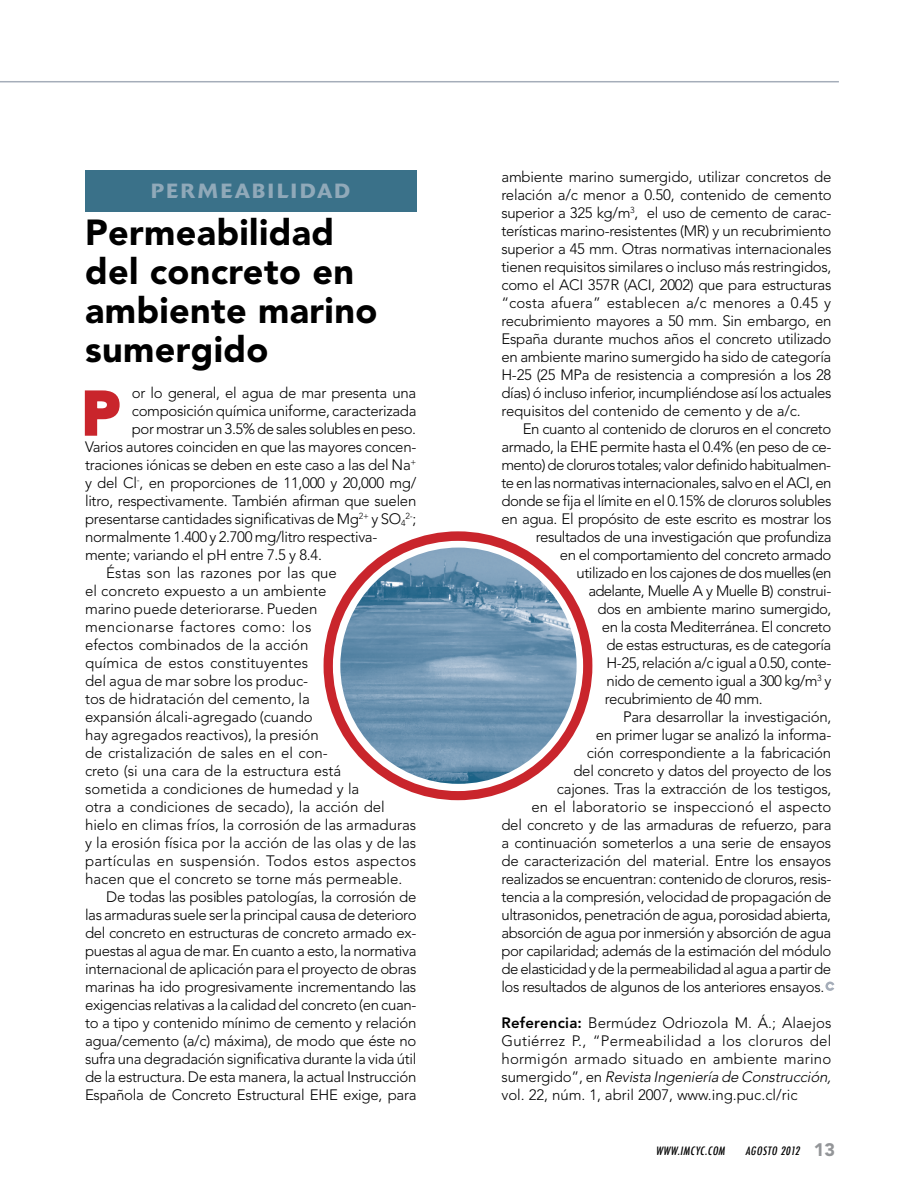
<style>
.page{position:relative;width:918px;height:1188px;background:#fff}
.page>*{position:absolute;margin:0;border:0;box-sizing:border-box;transform-origin:0 0}
.t1{font:900 59.7px "Avenir";color:#c9252c}
.t2{font:900 36px/39px "Avenir";letter-spacing:.01em;color:#000}
.t3{font:500 20.4px "Delta";letter-spacing:.12em;color:#90a9b9}
.t4{font:300 15px/18px "Avenir";letter-spacing:-.02em;color:#000;text-align:justify}
.t5{font:300 15px "Avenir";color:#000}
.t6{font:300 15px/18px "Avenir";letter-spacing:.015em;color:#000}
.t7{font:300 15px "Avenir";letter-spacing:.005em;color:#000}
.t8{font:300 15px "Avenir";letter-spacing:-.04em;color:#000}
.t9{font:300 15px "Avenir";letter-spacing:-.05em;color:#000}
.t10{font:300 15px "Avenir";letter-spacing:.01em;color:#000}
.t11{font:300 15px "Avenir";letter-spacing:.025em;color:#000}
.t12{font:italic 500 condensed 11.25px "Futura";color:#000}
.t13{font:300 8.7px "Avenir";color:#000}
.s1{font-size:15px}
.s2{font-weight:800}
.s3{font-style:italic}
.s4{font-family:"Avenir";font-weight:900;font-style:normal;font-stretch:normal;font-size:18px;color:#939598}
</style>
<div class="page">
<hr style="left:0;top:81px;width:839px;height:1px;background:#a5adb9">
<svg style="left:825px;top:982px;width:9px;height:9px"></svg>
<svg style="left:84px;top:390px;width:36px;height:46px"></svg>
<div style="left:85px;top:170px;width:331px;height:41px;background:#3a7189"></div>
<div style="left:324px;top:532px;width:267px;height:267px;background:#c9252c;border-radius:50%"></div>
<div style="left:333px;top:541px;width:250px;height:250px;background:#fff;border-radius:50%"></div>
<img style="left:340px;top:548px;width:237px;height:236px;border-radius:118px">
<h3 class="t3" style="left:151px;top:178px;width:200px">PERMEABILIDAD</h3>
<h2 class="t2" style="left:85px;top:213px;width:294px">Permeabilidad del concreto en ambiente marino sumergido</h2>
<p class="t4" style="left:132px;top:384px;width:286px">or lo general, el agua de mar presenta una</p>
<p class="t4" style="left:132px;top:402px;width:286px">composición química uniforme, caracterizada</p>
<p class="t4" style="left:132px;top:420px;width:286px">por mostrar un 3.5% de sales solubles en peso.</p>
<p class="t4" style="left:85px;top:438px;width:333px">Varios autores coinciden en que las mayores concen-</p>
<p class="t4" style="left:85px;top:456px;width:333px">traciones iónicas se deben en este caso a las del Na<sup>+</sup></p>
<p class="t4" style="left:85px;top:474px;width:333px">y del Cl<sup>-</sup>, en proporciones de 11,000 y 20,000 mg/</p>
<p class="t4" style="left:85px;top:492px;width:333px">litro, respectivamente. También afirman que suelen</p>
<p class="t4" style="left:85px;top:510px;width:322px">presentarse cantidades significativas de Mg<sup>2+</sup> y SO<sub>4</sub></p>
<p class="t13" style="left:405px;top:511px;width:13px">2-<span class="s1">;</span></p>
<p class="t4" style="left:85px;top:528px;width:294px">normalmente 1.400 y 2.700 mg/litro respectiva-</p>
<p class="t4" style="left:85px;top:546px;width:238px">mente; variando el pH entre 7.5 y 8.4.</p>
<p class="t7" style="left:106px;top:564px;width:232px">Éstas son las razones por las que</p>
<p class="t5" style="left:85px;top:582px;width:243px">el concreto expuesto a un ambiente</p>
<p class="t4" style="left:85px;top:600px;width:234px">marino puede deteriorarse. Pueden</p>
<p class="t11" style="left:85px;top:618px;width:228px">mencionarse factores como: los</p>
<p class="t5" style="left:85px;top:636px;width:225px">efectos combinados de la acción</p>
<p class="t10" style="left:85px;top:654px;width:225px">química de estos constituyentes</p>
<p class="t5" style="left:85px;top:672px;width:225px">del agua de mar sobre los produc-</p>
<p class="t5" style="left:85px;top:690px;width:226px">tos de hidratación del cemento, la</p>
<p class="t4" style="left:85px;top:708px;width:229px">expansión álcali-agregado (cuando</p>
<p class="t5" style="left:85px;top:726px;width:235px">hay agregados reactivos), la presión</p>
<p class="t5" style="left:85px;top:744px;width:244px">de cristalización de sales en el con-</p>
<p class="t5" style="left:85px;top:762px;width:258px">creto (si una cara de la estructura está</p>
<p class="t5" style="left:85px;top:780px;width:276px">sometida a condiciones de humedad y la</p>
<p class="t5" style="left:85px;top:798px;width:301px">otra a condiciones de secado), la acción del</p>
<p class="t5" style="left:85px;top:816px;width:333px">hielo en climas fríos, la corrosión de las armaduras</p>
<p class="t5" style="left:85px;top:834px;width:333px">y la erosión física por la acción de las olas y de las</p>
<p class="t6" style="left:85px;top:852px;width:333px">partículas en suspensión. Todos estos aspectos</p>
<p class="t5" style="left:85px;top:870px;width:319px">hacen que el concreto se torne más permeable.</p>
<p class="t4" style="left:106px;top:888px;width:312px">De todas las posibles patologías, la corrosión de</p>
<p class="t4" style="left:85px;top:906px;width:333px">las armaduras suele ser la principal causa de deterioro</p>
<p class="t4" style="left:85px;top:924px;width:333px">del concreto en estructuras de concreto armado ex-</p>
<p class="t4" style="left:85px;top:942px;width:333px">puestas al agua de mar. En cuanto a esto, la normativa</p>
<p class="t4" style="left:85px;top:960px;width:333px">internacional de aplicación para el proyecto de obras</p>
<p class="t4" style="left:85px;top:978px;width:333px">marinas ha ido progresivamente incrementando las</p>
<p class="t4" style="left:85px;top:996px;width:333px">exigencias relativas a la calidad del concreto (en cuan-</p>
<p class="t4" style="left:85px;top:1014px;width:333px">to a tipo y contenido mínimo de cemento y relación</p>
<p class="t4" style="left:85px;top:1032px;width:333px">agua/cemento (a/c) máxima), de modo que éste no</p>
<p class="t4" style="left:85px;top:1050px;width:333px">sufra una degradación significativa durante la vida útil</p>
<p class="t4" style="left:85px;top:1068px;width:333px">de la estructura. De esta manera, la actual Instrucción</p>
<p class="t4" style="left:85px;top:1086px;width:333px">Española de Concreto Estructural EHE exige, para</p>
<h1 class="t1" style="left:82px;top:377px;width:39px">P</h1>
<p class="t4" style="left:501px;top:167px;width:332px">ambiente marino sumergido, utilizar concretos de relación a/c menor a 0.50, contenido de cemento superior a 325 kg/m<sup>3</sup>, el uso de cemento de carac&shy;terísticas marino-resistentes (MR) y un recubrimiento superior a 45 mm. Otras normativas internacionales tienen requisitos similares o incluso más restringidos, como el ACI 357R (ACI, 2002) que para estructuras “costa afuera” establecen a/c menores a 0.45 y recubrimiento mayores a 50 mm. Sin embargo, en España durante muchos años el concreto utilizado en ambiente marino sumergido ha sido de categoría H-25 (25 MPa de resistencia a compresión a los 28 días) ó incluso inferior, incumpliéndose así los actuales requisitos del contenido de cemento y de a/c.</p>
<p class="t4" style="left:523px;top:419px;width:310px">En cuanto al contenido de cloruros en el concreto</p>
<p class="t4" style="left:501px;top:437px;width:331px">armado, la EHE permite hasta el 0.4% (en peso de ce-</p>
<p class="t8" style="left:501px;top:456px;width:331px">mento) de cloruros totales; valor definido habitualmen-</p>
<p class="t4" style="left:501px;top:473px;width:332px">te en las normativas internacionales, salvo en el ACI, en</p>
<p class="t4" style="left:501px;top:491px;width:332px">donde se fija el límite en el 0.15% de cloruros solubles</p>
<p class="t4" style="left:501px;top:509px;width:331px">en agua. El propósito de este escrito es mostrar los</p>
<p class="t4" style="left:536px;top:527px;width:297px">resultados de una investigación que profundiza</p>
<p class="t4" style="left:560px;top:545px;width:273px">en el comportamiento del concreto armado</p>
<p class="t4" style="left:576px;top:563px;width:257px">utilizado en los cajones de dos muelles (en</p>
<p class="t9" style="left:588px;top:582px;width:244px">adelante, Muelle A y Muelle B) construi-</p>
<p class="t4" style="left:597px;top:599px;width:236px">dos en ambiente marino sumergido,</p>
<p class="t4" style="left:602px;top:617px;width:231px">en la costa Mediterránea. El concreto</p>
<p class="t4" style="left:606px;top:635px;width:226px">de estas estructuras, es de categoría</p>
<p class="t4" style="left:606px;top:653px;width:226px">H-25, relación a/c igual a 0.50, conte-</p>
<p class="t4" style="left:606px;top:671px;width:226px">nido de cemento igual a 300 kg/m<sup>3</sup> y</p>
<p class="t4" style="left:605px;top:689px;width:159px">recubrimiento de 40 mm.</p>
<p class="t4" style="left:623px;top:707px;width:210px">Para desarrollar la investigación,</p>
<p class="t4" style="left:596px;top:725px;width:237px">en primer lugar se analizó la informa-</p>
<p class="t4" style="left:587px;top:743px;width:246px">ción correspondiente a la fabricación</p>
<p class="t4" style="left:573px;top:761px;width:259px">del concreto y datos del proyecto de los</p>
<p class="t4" style="left:557px;top:779px;width:276px">cajones. Tras la extracción de los testigos,</p>
<p class="t7" style="left:531px;top:798px;width:302px">en el laboratorio se inspeccionó el aspecto</p>
<p class="t4" style="left:501px;top:815px;width:332px">del concreto y de las armaduras de refuerzo, para</p>
<p class="t4" style="left:501px;top:833px;width:331px">a continuación someterlos a una serie de ensayos</p>
<p class="t4" style="left:501px;top:851px;width:331px">de caracterización del material. Entre los ensayos</p>
<p class="t4" style="left:501px;top:869px;width:332px">realizados se encuentran: contenido de cloruros, resis-</p>
<p class="t4" style="left:501px;top:887px;width:332px">tencia a la compresión, velocidad de propagación de</p>
<p class="t4" style="left:501px;top:905px;width:331px">ultrasonidos, penetración de agua, porosidad abierta,</p>
<p class="t4" style="left:501px;top:923px;width:331px">absorción de agua por inmersión y absorción de agua</p>
<p class="t4" style="left:501px;top:941px;width:331px">por capilaridad; además de la estimación del módulo</p>
<p class="t4" style="left:501px;top:959px;width:331px">de elasticidad y de la permeabilidad al agua a partir de</p>
<p class="t4" style="left:501px;top:977px;width:324px">los resultados de algunos de los anteriores ensayos.</p>
<p class="t6" style="left:501px;top:1013px;width:334px"><span class="s2">Referencia:</span> Bermúdez Odriozola M. Á.; Alaejos Gutiérrez P., “Permeabilidad a los cloruros del hormigón armado situado en ambiente marino s u m e r g i d o ” , e n <span class="s3">Revista Ingeniería de Construcción, </span>vol. 22, núm. 1, abril 2007, www.ing.puc.cl/ric</p>
<p class="t12" style="left:656px;top:1143px;width:73px">WWW.IMCYC.COM</p>
<p class="t12" style="left:746px;top:1143px;width:91px">AGOSTO 2012 <span class="s4">1 3</span></p>
</div>
